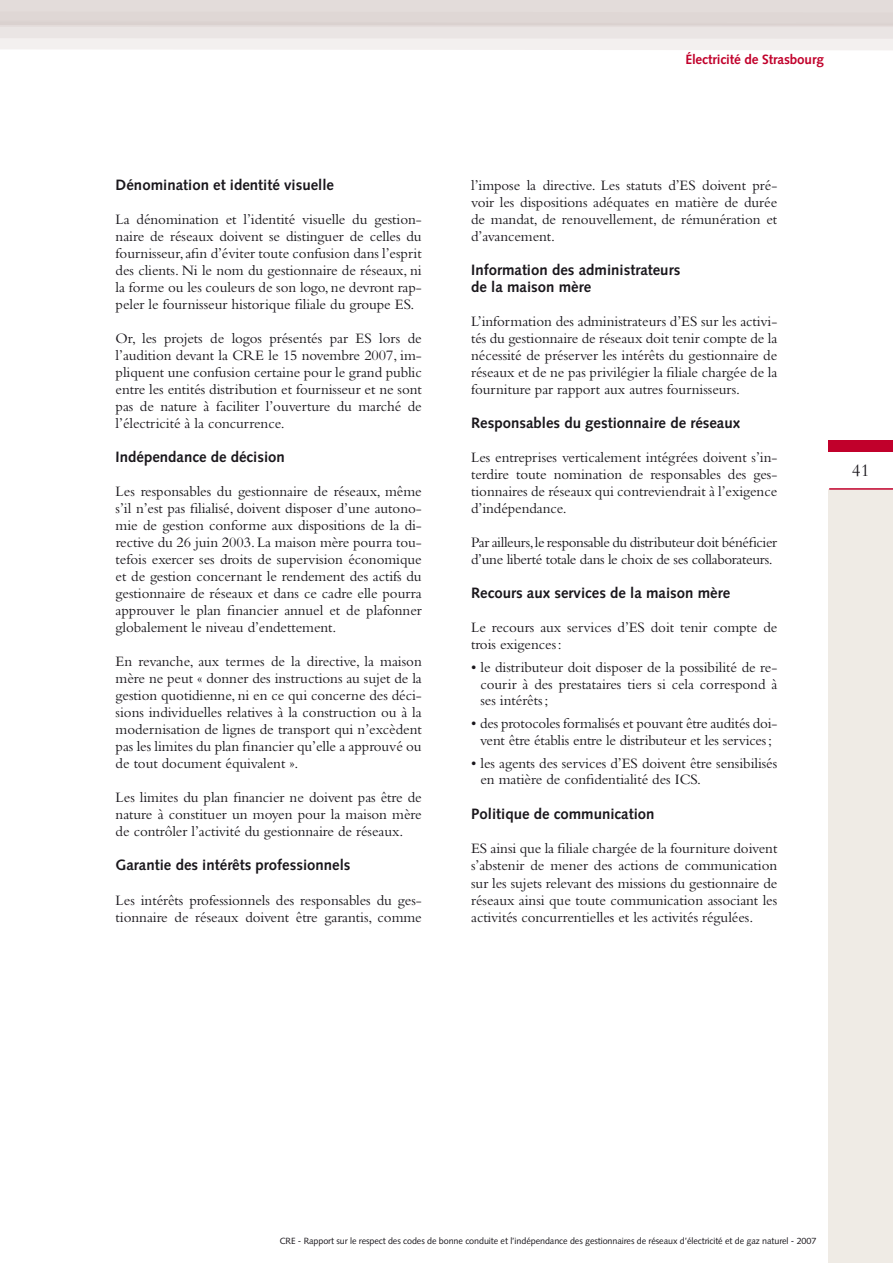
<style>
.page{position:relative;width:893px;height:1263px;background:#fff}
.page>*{position:absolute;margin:0;border:0;box-sizing:border-box;transform-origin:0 0}
.t1{font:18px "Bembo";color:#1a171c}
.t2{font:15px/17px "Bembo";letter-spacing:-.005em;color:#1a171c;text-align:justify}
.t3{font:700 15px/17px "Syntax";color:#1a171c}
.t4{font:15px/17px "Bembo";letter-spacing:-.025em;color:#1a171c}
.t5{font:700 13.5px "Syntax";letter-spacing:-.01em;color:#c1002b}
.t6{font:9px "Syntax";letter-spacing:-.01em;color:#1a171c}
</style>
<div class="page">
<div style="left:828px;top:489px;width:65px;height:774px;background:#efebe5"></div>
<div style="left:828px;top:441px;width:65px;height:11px;background:#c1002b"></div>
<hr style="left:829px;top:488px;width:64px;height:2px;background:#c1002b">
<svg style="left:0;top:0;width:893px;height:50px"></svg>
<p class="t3" style="left:116px;top:177px;width:220px">Dénomination et identité visuelle</p>
<p class="t2" style="left:116px;top:211px;width:308px">La dénomination et l’identité visuelle du gestion&shy;naire de réseaux doivent se distinguer de celles du fournisseur, afin d’éviter toute confusion dans l’esprit des clients. Ni le nom du gestionnaire de réseaux, ni la forme ou les couleurs de son logo, ne devront rap&shy;peler le fournisseur historique filiale du groupe ES.</p>
<p class="t2" style="left:116px;top:330px;width:308px">Or, les projets de logos présentés par ES lors de l’audition devant la CRE le 15 novembre 2007, im&shy;pliquent une confusion certaine pour le grand public entre les entités distribution et fournisseur et ne sont pas de nature à faciliter l’ouverture du marché de l’électricité à la concurrence.</p>
<p class="t3" style="left:116px;top:449px;width:171px">Indépendance de décision</p>
<p class="t2" style="left:116px;top:483px;width:308px">Les responsables du gestionnaire de réseaux, même s’il n’est pas filialisé, doivent disposer d’une autono&shy;mie de gestion conforme aux dispositions de la di&shy;rective du 26 juin 2003. La maison mère pourra tou&shy;tefois exercer ses droits de supervision économique et de gestion concernant le rendement des actifs du gestionnaire de réseaux et dans ce cadre elle pourra approuver le plan financier annuel et de plafonner globalement le niveau d’endettement.</p>
<p class="t2" style="left:116px;top:653px;width:308px">En revanche, aux termes de la directive, la maison mère ne peut « donner des instructions au sujet de la gestion quotidienne, ni en ce qui concerne des déci&shy;sions individuelles relatives à la construction ou à la modernisation de lignes de transport qui n’excèdent pas les limites du plan financier qu’elle a approuvé ou de tout document équivalent ».</p>
<p class="t2" style="left:116px;top:789px;width:308px">Les limites du plan financier ne doivent pas être de nature à constituer un moyen pour la maison mère de contrôler l’activité du gestionnaire de réseaux.</p>
<p class="t3" style="left:116px;top:857px;width:236px">Garantie des intérêts professionnels</p>
<p class="t2" style="left:116px;top:891px;width:308px">Les intérêts professionnels des responsables du ges&shy;tionnaire de réseaux doivent être garantis, comme</p>
<p class="t5" style="left:685px;top:51px;width:140px">Électricité de Strasbourg</p>
<p class="t2" style="left:471px;top:177px;width:308px">l’impose la directive. Les statuts d’ES doivent pré&shy;voir les dispositions adéquates en matière de durée de mandat, de renouvellement, de rémunération et d’avancement.</p>
<p class="t3" style="left:471px;top:262px;width:211px">Information des administrateurs de la maison mère</p>
<p class="t2" style="left:471px;top:313px;width:308px">L’information des administrateurs d’ES sur les activi&shy;tés du gestionnaire de réseaux doit tenir compte de la nécessité de préserver les intérêts du gestionnaire de réseaux et de ne pas privilégier la filiale chargée de la fourniture par rapport aux autres fournisseurs.</p>
<p class="t3" style="left:471px;top:415px;width:271px">Responsables du gestionnaire de réseaux</p>
<p class="t2" style="left:471px;top:449px;width:308px">Les entreprises verticalement intégrées doivent s’in&shy;terdire toute nomination de responsables des ges&shy;tionnaires de réseaux qui contreviendrait à l’exigence d’indépendance.</p>
<p class="t4" style="left:471px;top:534px;width:308px">Par ailleurs, le responsable du distributeur doit bénéficier d’une liberté totale dans le choix de ses collaborateurs.</p>
<p class="t3" style="left:471px;top:585px;width:261px">Recours aux services de la maison mère</p>
<p class="t2" style="left:471px;top:619px;width:308px">Le recours aux services d’ES doit tenir compte de trois exigences:</p>
<p class="t2" style="left:480px;top:659px;width:298px;line-height:16.5px;text-indent:-9px">• le distributeur doit disposer de la possibilité de re&shy;courir à des prestataires tiers si cela correspond à ses intérêts;</p>
<p class="t2" style="left:471px;top:715px;width:308px;line-height:16.5px;text-align:center">• des protocoles formalisés et pouvant être audités doi&shy;vent être établis entre le distributeur et les services;</p>
<p class="t2" style="left:480px;top:754px;width:298px;line-height:16.5px;text-indent:-9px">• les agents des services d’ES doivent être sensibilisés en matière de confidentialité des ICS.</p>
<p class="t3" style="left:471px;top:806px;width:185px">Politique de communication</p>
<p class="t2" style="left:471px;top:840px;width:308px">ES ainsi que la filiale chargée de la fourniture doivent s’abstenir de mener des actions de communication sur les sujets relevant des missions du gestionnaire de réseaux ainsi que toute communication associant les activités concurrentielles et les activités régulées.</p>
<p class="t1" style="left:852px;top:460px;width:19px">41</p>
<p class="t6" style="left:280px;top:1236px;width:538px">CRE - Rapport sur le respect des codes de bonne conduite et l’indépendance des gestionnaires de réseaux d’électricité et de gaz naturel - 2007</p>
</div>
